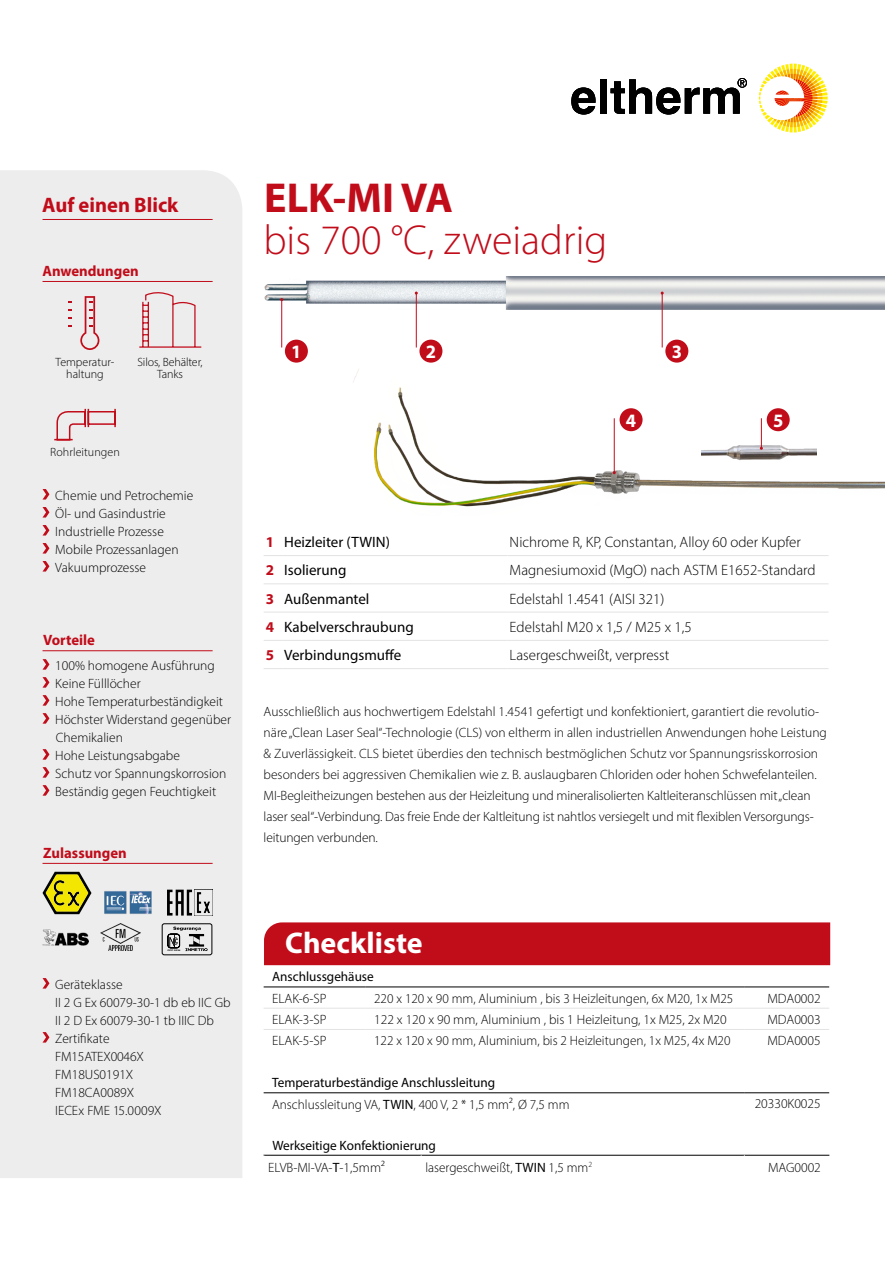
<style>
.page{position:relative;width:893px;height:1263px;background:#fff}
.page>*{position:absolute;margin:0;border:0;box-sizing:border-box;transform-origin:0 0}
.t1{font:300 42px "Myriad Pro";color:#c10c1a}
.t2{font:700 42px "Myriad Pro";color:#c10c1a}
.t3{font:700 30px "Myriad Pro";color:#fff}
.t4{font:700 21px "Myriad Pro";color:#c10c1a}
.t5{font:700 18.9px "Myriad Pro";color:#fff}
.t6{font:300 15px "Myriad Pro";color:#000}
.t7{font:15px "Myriad Pro";color:#000}
.t8{font:700 15px "Myriad Pro";color:#c10c1a}
.t9{font:300 13.5px/18px "Myriad Pro";color:#000}
.t10{font:13.5px/22px "Myriad Pro";color:#000}
.t11{font:300 12px/12px "Myriad Pro";color:#000;text-align:center}
.t12{font:700 2.1px "Arial";color:#000;scale:1.35 1}
.s1{font-weight:700;color:#c10c1a}
.s2{font-weight:300}
.s3{font-weight:400}
</style>
<div class="page">
<div style="left:0;top:170px;width:242px;height:1008px;background:#ededed"></div>
<svg style="left:80px;top:296px;width:19px;height:54px"></svg>
<svg style="left:53px;top:407px;width:64px;height:34px;background:#e6cacd"></svg>
<svg style="left:138px;top:289px;width:65px;height:59px;background:#e8d4d5"></svg>
<img style="left:103px;top:890px;width:51px;height:25px">
<img style="left:43px;top:930px;width:45px;height:15px">
<svg style="left:43px;top:872px;width:48px;height:42px;background:#b4ae3c"></svg>
<img style="left:100px;top:923px;width:41px;height:27px">
<svg style="left:168px;top:927px;width:40px;height:24px"></svg>
<div style="left:162px;top:923px;width:50px;height:32px;border:1px solid #000;border-radius:2px"></div>
<img style="left:167px;top:890px;width:46px;height:25px">
<img style="left:264px;top:276px;width:620px;height:33px">
<hr style="left:281px;top:300px;width:1px;height:47px;background:#c10c1a">
<div style="left:285px;top:340px;width:23px;height:23px;background:#c10c1a;border-radius:50%"></div>
<hr style="left:416px;top:293px;width:1px;height:54px;background:#c10c1a">
<div style="left:419px;top:340px;width:23px;height:23px;background:#c10c1a;border-radius:50%"></div>
<hr style="left:662px;top:293px;width:1px;height:54px;background:#c10c1a">
<div style="left:665px;top:340px;width:23px;height:23px;background:#c10c1a;border-radius:50%"></div>
<img style="left:353px;top:369px;width:531px;height:138px">
<hr style="left:614px;top:418px;width:1px;height:55px;background:#c10c1a">
<div style="left:620px;top:408px;width:23px;height:23px;background:#c10c1a;border-radius:50%"></div>
<img style="left:702px;top:434px;width:114px;height:35px">
<hr style="left:761px;top:418px;width:1px;height:30px;background:#c10c1a">
<div style="left:767px;top:408px;width:23px;height:23px;background:#c10c1a;border-radius:50%"></div>
<hr style="left:43px;top:219px;width:170px;height:1px;background:#c10c1a">
<hr style="left:43px;top:863px;width:170px;height:1px;background:#c10c1a">
<hr style="left:43px;top:650px;width:170px;height:1px;background:#c10c1a">
<svg style="left:759px;top:64px;width:68px;height:68px"></svg>
<svg style="left:571px;top:88px;width:24px;height:26px"></svg>
<div style="left:600px;top:79px;width:7px;height:35px;background:#000"></div>
<svg style="left:611px;top:78px;width:136px;height:36px"></svg>
<hr style="left:43px;top:281px;width:170px;height:1px;background:#c10c1a">
<svg style="left:43px;top:978px;width:6px;height:10px"></svg>
<svg style="left:43px;top:1032px;width:6px;height:10px"></svg>
<svg style="left:43px;top:659px;width:6px;height:11px"></svg>
<svg style="left:43px;top:677px;width:6px;height:11px"></svg>
<svg style="left:43px;top:695px;width:6px;height:11px"></svg>
<svg style="left:43px;top:713px;width:6px;height:11px"></svg>
<svg style="left:43px;top:749px;width:6px;height:11px"></svg>
<svg style="left:43px;top:767px;width:6px;height:11px"></svg>
<svg style="left:43px;top:785px;width:6px;height:11px"></svg>
<svg style="left:43px;top:489px;width:6px;height:10px"></svg>
<svg style="left:43px;top:507px;width:6px;height:10px"></svg>
<svg style="left:43px;top:525px;width:6px;height:10px"></svg>
<svg style="left:43px;top:543px;width:6px;height:10px"></svg>
<svg style="left:43px;top:561px;width:6px;height:10px"></svg>
<div style="left:264px;top:922px;width:566px;height:43px;background:#c10c1a"></div>
<hr style="left:263px;top:1155px;width:158px;height:1px;background:#000">
<hr style="left:421px;top:1155px;width:323px;height:1px;background:#000">
<hr style="left:744px;top:1155px;width:85px;height:1px;background:#000">
<svg style="left:264px;top:555px;width:18px;height:1px"></svg>
<hr style="left:282px;top:555px;width:225px;height:1px;background:#e3e3e3">
<hr style="left:507px;top:555px;width:321px;height:1px;background:#e3e3e3">
<hr style="left:282px;top:584px;width:225px;height:1px;background:#e3e3e3">
<hr style="left:507px;top:584px;width:321px;height:1px;background:#e3e3e3">
<svg style="left:264px;top:612px;width:18px;height:1px"></svg>
<hr style="left:282px;top:612px;width:225px;height:1px;background:#e3e3e3">
<hr style="left:507px;top:612px;width:321px;height:1px;background:#e3e3e3">
<svg style="left:264px;top:640px;width:18px;height:1px"></svg>
<hr style="left:282px;top:640px;width:225px;height:1px;background:#e3e3e3">
<hr style="left:507px;top:640px;width:321px;height:1px;background:#e3e3e3">
<svg style="left:264px;top:668px;width:18px;height:1px"></svg>
<hr style="left:282px;top:668px;width:225px;height:1px;background:#e3e3e3">
<hr style="left:507px;top:668px;width:321px;height:1px;background:#e3e3e3">
<hr style="left:264px;top:987px;width:102px;height:1px;background:#000">
<hr style="left:366px;top:987px;width:378px;height:1px;background:#000">
<hr style="left:744px;top:987px;width:85px;height:1px;background:#000">
<hr style="left:264px;top:1008px;width:102px;height:1px;background:#e3e3e3">
<hr style="left:366px;top:1008px;width:378px;height:1px;background:#e3e3e3">
<hr style="left:744px;top:1008px;width:85px;height:1px;background:#e3e3e3">
<hr style="left:264px;top:1029px;width:102px;height:1px;background:#e3e3e3">
<hr style="left:366px;top:1029px;width:378px;height:1px;background:#e3e3e3">
<hr style="left:744px;top:1029px;width:85px;height:1px;background:#e3e3e3">
<hr style="left:264px;top:1092px;width:480px;height:1px;background:#000">
<hr style="left:744px;top:1092px;width:85px;height:1px;background:#000">
<h3 class="t4" style="left:42px;top:191px;width:138px">Auf einen Blick</h3>
<p class="t8" style="left:43px;top:261px;width:98px">Anwendungen</p>
<p class="t11" style="left:56px;top:356px;width:60px">Temperatur&shy;haltung</p>
<p class="t11" style="left:138px;top:356px;width:67px">Silos, Behälter,<br>Tanks</p>
<p class="t11" style="left:50px;top:445px;width:71px">Rohrleitungen</p>
<p class="t9" style="left:55px;top:486px;width:139px">Chemie und Petrochemie<br>Öl- und Gasindustrie<br>Industrielle Prozesse<br>Mobile Prozessanlagen<br>Vakuumprozesse</p>
<p class="t8" style="left:43px;top:630px;width:54px">Vorteile</p>
<p class="t9" style="left:55px;top:656px;width:177px">100% homogene Ausführung<br>Keine Fülllöcher<br>Hohe Temperaturbeständigkeit<br>Höchster Widerstand gegenüber<br>Chemikalien<br>Hohe Leistungsabgabe<br>Schutz vor Spannungskorrosion<br>Beständig gegen Feuchtigkeit</p>
<p class="t8" style="left:43px;top:843px;width:85px">Zulassungen</p>
<p class="t12" style="left:167px;top:949px;width:11px">OCP 0034</p>
<p class="t9" style="left:55px;top:975px;width:177px">Geräteklasse<br>II 2 G Ex 60079-30-1 db eb IIC Gb<br>II 2 D Ex 60079-30-1 tb IIIC Db<br>Zertifikate<br>FM15ATEX0046X<br>FM18US0191X<br>FM18CA0089X<br>IECEx FME 15.0009X</p>
<h1 class="t2" style="left:264px;top:171px;width:190px">ELK-MI VA</h1>
<h1 class="t1" style="left:263px;top:215px;width:346px">bis 700 °C, zweiadrig</h1>
<h3 class="t5" style="left:291px;top:340px;width:12px">1</h3>
<h3 class="t5" style="left:426px;top:340px;width:12px">2</h3>
<h3 class="t5" style="left:672px;top:340px;width:12px">3</h3>
<h3 class="t5" style="left:626px;top:408px;width:12px">4</h3>
<h3 class="t5" style="left:773px;top:408px;width:12px">5</h3>
<p class="t7" style="left:266px;top:533px;width:126px"><span class="s1">1</span> Heizleiter (TWIN)</p>
<p class="t6" style="left:510px;top:533px;width:293px">Nichrome R, KP, Constantan, Alloy 60 oder Kupfer</p>
<p class="t7" style="left:266px;top:561px;width:82px"><span class="s1">2</span> Isolierung</p>
<p class="t6" style="left:510px;top:561px;width:307px">Magnesiumoxid (MgO) nach ASTM E1652-Standard</p>
<p class="t7" style="left:266px;top:589px;width:105px"><span class="s1">3</span> Außenmantel</p>
<p class="t6" style="left:510px;top:589px;width:156px">Edelstahl 1.4541 (AISI 321)</p>
<p class="t7" style="left:266px;top:617px;width:149px"><span class="s1">4</span> Kabelverschraubung</p>
<p class="t6" style="left:510px;top:618px;width:184px">Edelstahl M20 x 1,5 / M25 x 1,5</p>
<p class="t7" style="left:266px;top:646px;width:137px"><span class="s1">5</span> Verbindungsmuffe</p>
<p class="t6" style="left:510px;top:646px;width:161px">Lasergeschweißt, verpresst</p>
<p class="t9" style="left:264px;top:701px;width:565px;line-height:21px">Ausschließlich aus hochwertigem Edelstahl 1.4541 gefertigt und konfektioniert, garantiert die revolutio&shy;näre „Clean Laser Seal“-Technologie (CLS) von eltherm in allen industriellen Anwendungen hohe Leistung &amp; Zuverlässigkeit. CLS bietet überdies den technisch bestmöglichen Schutz vor Spannungsrisskorrosion besonders bei aggressiven Chemikalien wie z. B. auslaugbaren Chloriden oder hohen Schwefelanteilen.<br>MI-Begleitheizungen bestehen aus der Heizleitung und mineralisolierten Kaltleiteranschlüssen mit „clean laser seal“-Verbindung. Das freie Ende der Kaltleitung ist nahtlos versiegelt und mit flexiblen Versorgungs&shy;leitungen verbunden.</p>
<h2 class="t3" style="left:285px;top:924px;width:139px">Checkliste</h2>
<p class="t10" style="left:272px;top:965px;width:103px">Anschlussgehäuse</p>
<p class="t9" style="left:272px;top:989px;width:56px">ELAK-6-SP</p>
<p class="t9" style="left:374px;top:989px;width:361px">220 x 120 x 90 mm, Aluminium , bis 3 Heizleitungen, 6x M20, 1x M25</p>
<p class="t9" style="left:767px;top:989px;width:55px">MDA0002</p>
<p class="t9" style="left:272px;top:1010px;width:56px">ELAK-3-SP</p>
<p class="t9" style="left:374px;top:1010px;width:354px">122 x 120 x 90 mm, Aluminium , bis 1 Heizleitung, 1x M25, 2x M20</p>
<p class="t9" style="left:767px;top:1010px;width:55px">MDA0003</p>
<p class="t9" style="left:272px;top:1031px;width:56px">ELAK-5-SP</p>
<p class="t9" style="left:374px;top:1031px;width:358px">122 x 120 x 90 mm, Aluminium, bis 2 Heizleitungen, 1x M25, 4x M20</p>
<p class="t9" style="left:767px;top:1031px;width:55px">MDA0005</p>
<p class="t10" style="left:272px;top:1072px;width:299px;line-height:21.3px">Temperaturbeständige Anschlussleitung<br><span class="s2">Anschlussleitung VA,</span> TWIN<span class="s2">, 400 V, 2 * 1,5 mm², Ø 7,5 mm</span></p>
<p class="t9" style="left:755px;top:1095px;width:68px">20330K0025</p>
<p class="t10" style="left:268px;top:1134px;width:169px;text-indent:4px">Werkseitige Konfektionierung<br><span class="s2">ELVB-MI-VA-</span>T<span class="s2">-1,5mm²</span></p>
<p class="t9" style="left:425px;top:1158px;width:168px">lasergeschweißt, <span class="s3">TWIN</span> 1,5 mm<sup>2</sup></p>
<p class="t9" style="left:768px;top:1158px;width:54px">MAG0002</p>
</div>
